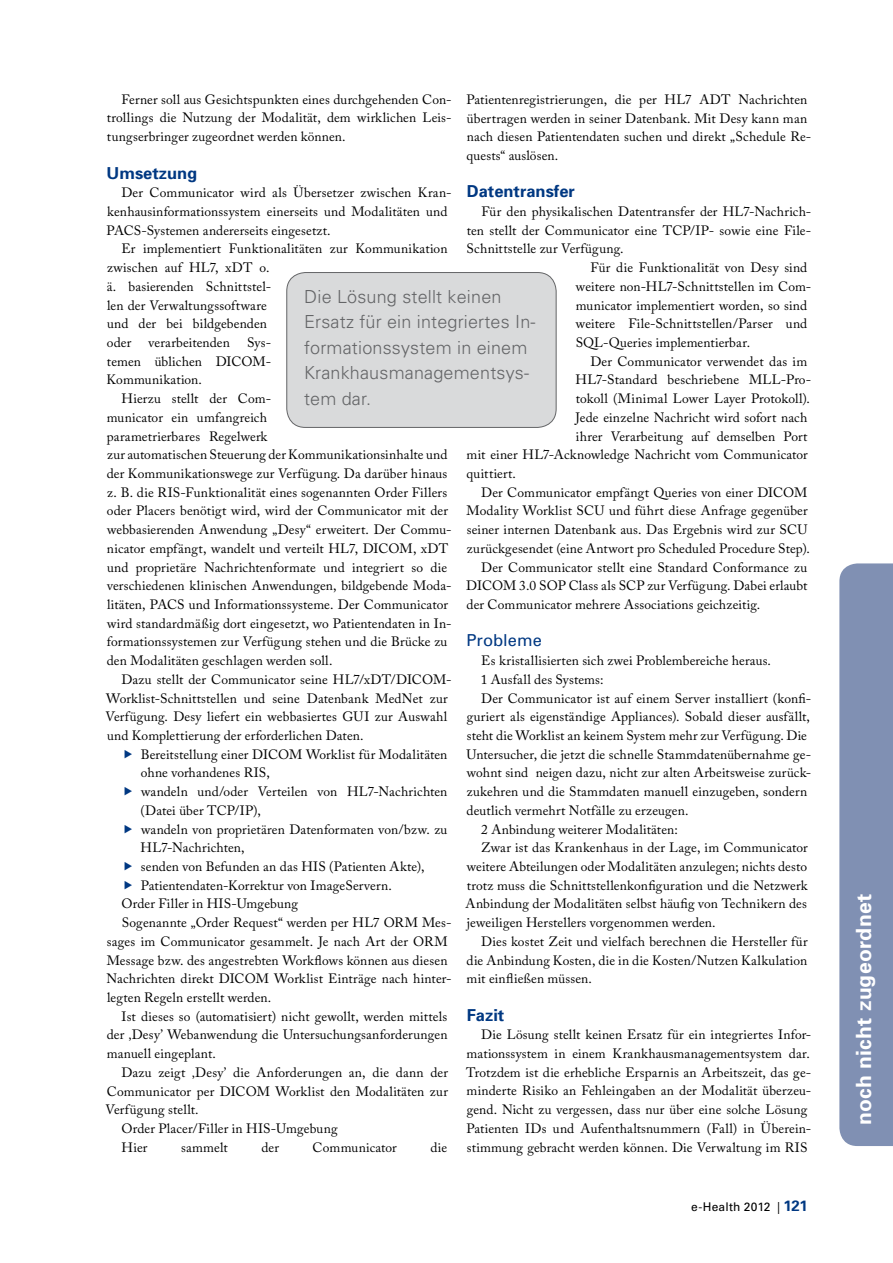
<style>
.page{position:relative;width:893px;height:1263px;background:#fff}
.page>*{position:absolute;margin:0;border:0;box-sizing:border-box;transform-origin:0 0}
.t1{font:700 21px "Univers";letter-spacing:.015em;color:#fff}
.t2{font:300 18px/25.5px "Univers";letter-spacing:.01em;color:#646567}
.t3{font:700 16.5px "Univers";color:#003882}
.t4{font:16.5px "Univers";letter-spacing:.005em;color:#003882}
.t5{font:13.5px/18.8px "Adobe Caslon Pro";letter-spacing:.01em;color:#000}
.t6{font:12px "Univers";letter-spacing:.015em;color:#000}
.s1{font-weight:700;font-size:15px;color:#003882}
</style>
<div class="page">
<div style="left:839px;top:563px;width:54px;height:583px;background:#8090b3"></div>
<div style="left:854px;top:582px;width:18px;height:543px;background:#8090b3"></div>
<div style="left:287px;top:273px;width:269px;height:154px;background:#d9dadb;border-radius:19px"></div>
<div style="left:286px;top:272px;width:270px;height:156px;border:1px solid #646567;border-radius:19px"></div>
<p class="t5" style="left:466px;top:90px;width:346px">Patientenregistrierungen, die per HL7 ADT Nachrichten übertragen werden in seiner Datenbank. Mit Desy kann man nach diesen Patientendaten suchen und direkt „Schedule Re&shy;quests“ auslösen.</p>
<p class="t3" style="left:467px;top:181px;width:110px">Datentransfer</p>
<p class="t5" style="left:481px;top:202px;width:331px">Für den physikalischen Datentransfer der HL7-Nachrich-</p>
<p class="t5" style="left:467px;top:221px;width:346px">ten stellt der Communicator eine TCP/IP- sowie eine File-</p>
<p class="t5" style="left:467px;top:239px;width:158px">Schnittstelle zur Verfügung.</p>
<p class="t5" style="left:591px;top:258px;width:218px">Für die Funktionalität von Desy sind</p>
<p class="t5" style="left:576px;top:277px;width:237px">weitere non-HL7-Schnittstellen im Com-</p>
<p class="t5" style="left:576px;top:296px;width:233px">municator implementiert worden, so sind</p>
<p class="t5" style="left:576px;top:314px;width:233px">weitere File-Schnittstellen/Parser und</p>
<p class="t5" style="left:576px;top:333px;width:176px">SQL-Queries implementierbar.</p>
<p class="t5" style="left:590px;top:352px;width:218px">Der Communicator verwendet das im</p>
<p class="t5" style="left:575px;top:370px;width:237px">HL7-Standard beschriebene MLL-Pro-</p>
<p class="t5" style="left:576px;top:389px;width:236px">tokoll (Minimal Lower Layer Protokoll).</p>
<p class="t5" style="left:575px;top:408px;width:233px">Jede einzelne Nachricht wird sofort nach</p>
<p class="t5" style="left:576px;top:426px;width:233px">ihrer Verarbeitung auf demselben Port</p>
<p class="t5" style="left:467px;top:445px;width:343px">mit einer HL7-Acknowledge Nachricht vom Communicator</p>
<p class="t5" style="left:467px;top:464px;width:51px">quittiert.</p>
<p class="t5" style="left:481px;top:483px;width:328px">Der Communicator empfängt Queries von einer DICOM</p>
<p class="t5" style="left:467px;top:501px;width:343px">Modality Worklist SCU und führt diese Anfrage gegenüber</p>
<p class="t5" style="left:467px;top:520px;width:342px">seiner internen Datenbank aus. Das Ergebnis wird zur SCU</p>
<p class="t5" style="left:467px;top:539px;width:344px">zurückgesendet (eine Antwort pro Scheduled Procedure Step).</p>
<p class="t5" style="left:481px;top:557px;width:327px">Der Communicator stellt eine Standard Conformance zu</p>
<p class="t5" style="left:466px;top:576px;width:343px">DICOM 3.0 SOP Class als SCP zur Verfügung. Dabei erlaubt</p>
<p class="t5" style="left:467px;top:595px;width:295px">der Communicator mehrere Associations geichzeitig.</p>
<p class="t4" style="left:466px;top:631px;width:77px">Probleme</p>
<p class="t5" style="left:481px;top:651px;width:291px">Es kristallisierten sich zwei Problembereiche heraus.</p>
<p class="t5" style="left:481px;top:670px;width:124px">1 Ausfall des Systems:</p>
<p class="t5" style="left:481px;top:688px;width:332px">Der Communicator ist auf einem Server installiert (konfi-</p>
<p class="t5" style="left:467px;top:707px;width:345px">guriert als eigenständige Appliances). Sobald dieser ausfällt,</p>
<p class="t5" style="left:467px;top:726px;width:342px">steht die Worklist an keinem System mehr zur Verfügung. Die</p>
<p class="t5" style="left:467px;top:745px;width:346px">Untersucher, die jetzt die schnelle Stammdatenübernahme ge-</p>
<p class="t5" style="left:467px;top:763px;width:346px">wohnt sind neigen dazu, nicht zur alten Arbeitsweise zurück-</p>
<p class="t5" style="left:467px;top:782px;width:342px">zukehren und die Stammdaten manuell einzugeben, sondern</p>
<p class="t5" style="left:467px;top:801px;width:223px">deutlich vermehrt Notfälle zu erzeugen.</p>
<p class="t5" style="left:481px;top:819px;width:198px">2 Anbindung weiterer Modalitäten:</p>
<p class="t5" style="left:481px;top:838px;width:328px">Zwar ist das Krankenhaus in der Lage, im Communicator</p>
<p class="t5" style="left:467px;top:857px;width:342px">weitere Abteilungen oder Modalitäten anzulegen; nichts desto</p>
<p class="t5" style="left:467px;top:876px;width:342px">trotz muss die Schnittstellenkonfiguration und die Netzwerk</p>
<p class="t5" style="left:465px;top:894px;width:343px">Anbindung der Modalitäten selbst häufig von Technikern des</p>
<p class="t5" style="left:467px;top:913px;width:250px">jeweiligen Herstellers vorgenommen werden.</p>
<p class="t5" style="left:481px;top:932px;width:328px">Dies kostet Zeit und vielfach berechnen die Hersteller für</p>
<p class="t5" style="left:467px;top:950px;width:342px">die Anbindung Kosten, die in die Kosten/Nutzen Kalkulation</p>
<p class="t5" style="left:467px;top:969px;width:127px">mit einfließen müssen.</p>
<p class="t3" style="left:467px;top:1005px;width:39px">Fazit</p>
<p class="t5" style="left:466px;top:1025px;width:347px;text-indent:15px">Die Lösung stellt keinen Ersatz für ein integriertes Infor&shy;mationssystem in einem Krankhausmanagementsystem dar.<br>Trotzdem ist die erhebliche Ersparnis an Arbeitszeit, das ge&shy;minderte Risiko an Fehleingaben an der Modalität überzeu&shy;gend. Nicht zu vergessen, dass nur über eine solche Lösung Patienten IDs und Aufenthaltsnummern (Fall) in Überein&shy;stimmung gebracht werden können. Die Verwaltung im RIS</p>
<p class="t5" style="left:107px;top:90px;width:346px;text-align:justify;text-indent:15px">Ferner soll aus Gesichtspunkten eines durchgehenden Con&shy;trollings die Nutzung der Modalität, dem wirklichen Leis&shy;tungserbringer zugeordnet werden können.</p>
<p class="t3" style="left:107px;top:163px;width:92px">Umsetzung</p>
<p class="t5" style="left:107px;top:183px;width:346px;text-indent:15px">Der Communicator wird als Übersetzer zwischen Kran&shy;kenhausinformationssystem einerseits und Modalitäten und<br>PACS-Systemen andererseits eingesetzt.</p>
<p class="t5" style="left:107px;top:239px;width:342px;text-indent:15px">Er implementiert Funktionalitäten zur Kommunikation zwischen auf HL7, xDT o.<br>ä. basierenden Schnittstel-<br>len der Verwaltungssoftware<br>und der bei bildgebenden<br>oder</p>
<h2 class="t2" style="left:304px;top:284px;width:233px">Die Lösung stellt keinen<br>Ersatz für ein integriertes In&shy;formationssystem in einem<br>Krankhausmanagementsys&shy;tem dar.</h2>
<p class="t5" style="left:107px;top:333px;width:166px;text-align:justify;text-indent:141px">Sys&shy;temen üblichen DICOM-Kommunikation.</p>
<p class="t5" style="left:107px;top:389px;width:346px;text-indent:15px">Hierzu stellt der Com-<br>municator ein umfangreich<br>parametrierbares Regelwerk<br>zur automatischen Steuerung der Kommunikationsinhalte und der Kommunikationswege zur Verfügung. Da darüber hinaus z. B. die RIS-Funktionalität eines sogenannten Order Fillers oder Placers benötigt wird, wird der Communicator mit der webbasierenden Anwendung „Desy“ erweitert. Der Commu&shy;nicator empfängt, wandelt und verteilt HL7, DICOM, xDT und proprietäre Nachrichtenformate und integriert so die verschiedenen klinischen Anwendungen, bildgebende Moda&shy;litäten, PACS und Informationssysteme. Der Communicator wird standardmäßig dort eingesetzt, wo Patientendaten in In&shy;formationssystemen zur Verfügung stehen und die Brücke zu den Modalitäten geschlagen werden soll.</p>
<p class="t5" style="left:106px;top:670px;width:347px;text-indent:16px">Dazu stellt der Communicator seine HL7/xDT/DICOM-Worklist-Schnittstellen und seine Datenbank MedNet zur Verfügung. Desy liefert ein webbasiertes GUI zur Auswahl und Komplettierung der erforderlichen Daten.</p>
<p class="t5" style="left:141px;top:745px;width:308px">Bereitstellung einer DICOM Worklist für Modalitäten</p>
<p class="t5" style="left:141px;top:763px;width:131px">ohne vorhandenes RIS,</p>
<p class="t5" style="left:141px;top:782px;width:308px">wandeln und/oder Verteilen von HL7-Nachrichten</p>
<p class="t5" style="left:140px;top:801px;width:122px">(Datei über TCP/IP),</p>
<p class="t5" style="left:141px;top:819px;width:308px">wandeln von proprietären Datenformaten von/bzw. zu</p>
<p class="t5" style="left:141px;top:838px;width:106px">HL7-Nachrichten,</p>
<p class="t5" style="left:141px;top:857px;width:285px">senden von Befunden an das HIS (Patienten Akte),</p>
<p class="t5" style="left:141px;top:876px;width:253px">Patientendaten-Korrektur von ImageServern.</p>
<p class="t5" style="left:122px;top:894px;width:178px">Order Filler in HIS-Umgebung</p>
<p class="t5" style="left:122px;top:913px;width:331px">Sogenannte „Order Request“ werden per HL7 ORM Mes-</p>
<p class="t5" style="left:107px;top:932px;width:342px">sages im Communicator gesammelt. Je nach Art der ORM</p>
<p class="t5" style="left:107px;top:950px;width:342px">Message bzw. des angestrebten Workflows können aus diesen</p>
<p class="t5" style="left:107px;top:969px;width:346px">Nachrichten direkt DICOM Worklist Einträge nach hinter-</p>
<p class="t5" style="left:107px;top:988px;width:166px">legten Regeln erstellt werden.</p>
<p class="t5" style="left:122px;top:1007px;width:327px">Ist dieses so (automatisiert) nicht gewollt, werden mittels</p>
<p class="t5" style="left:107px;top:1025px;width:342px">der ‚Desy’ Webanwendung die Untersuchungsanforderungen</p>
<p class="t5" style="left:107px;top:1044px;width:111px">manuell eingeplant.</p>
<p class="t5" style="left:121px;top:1063px;width:328px">Dazu zeigt ‚Desy’ die Anforderungen an, die dann der</p>
<p class="t5" style="left:107px;top:1081px;width:343px">Communicator per DICOM Worklist den Modalitäten zur</p>
<p class="t5" style="left:106px;top:1100px;width:95px">Verfügung stellt.</p>
<p class="t5" style="left:122px;top:1119px;width:217px">Order Placer/Filler in HIS-Umgebung</p>
<p class="t5" style="left:122px;top:1138px;width:27px">Hier</p>
<p class="t5" style="left:181px;top:1138px;width:48px">sammelt</p>
<p class="t5" style="left:261px;top:1138px;width:19px">der</p>
<p class="t5" style="left:313px;top:1138px;width:86px">Communicator</p>
<p class="t5" style="left:430px;top:1138px;width:18px">die</p>
<p class="t5" style="left:149px;top:333px;width:83px">verarbeitenden</p>
<p class="t6" style="left:691px;top:1200px;width:118px">e-Health 2012 | <span class="s1">121</span></p>
<h1 class="t1" style="left:851px;top:1125px;width:233px;rotate:-90deg">noch nicht zugeordnet</h1>
</div>
